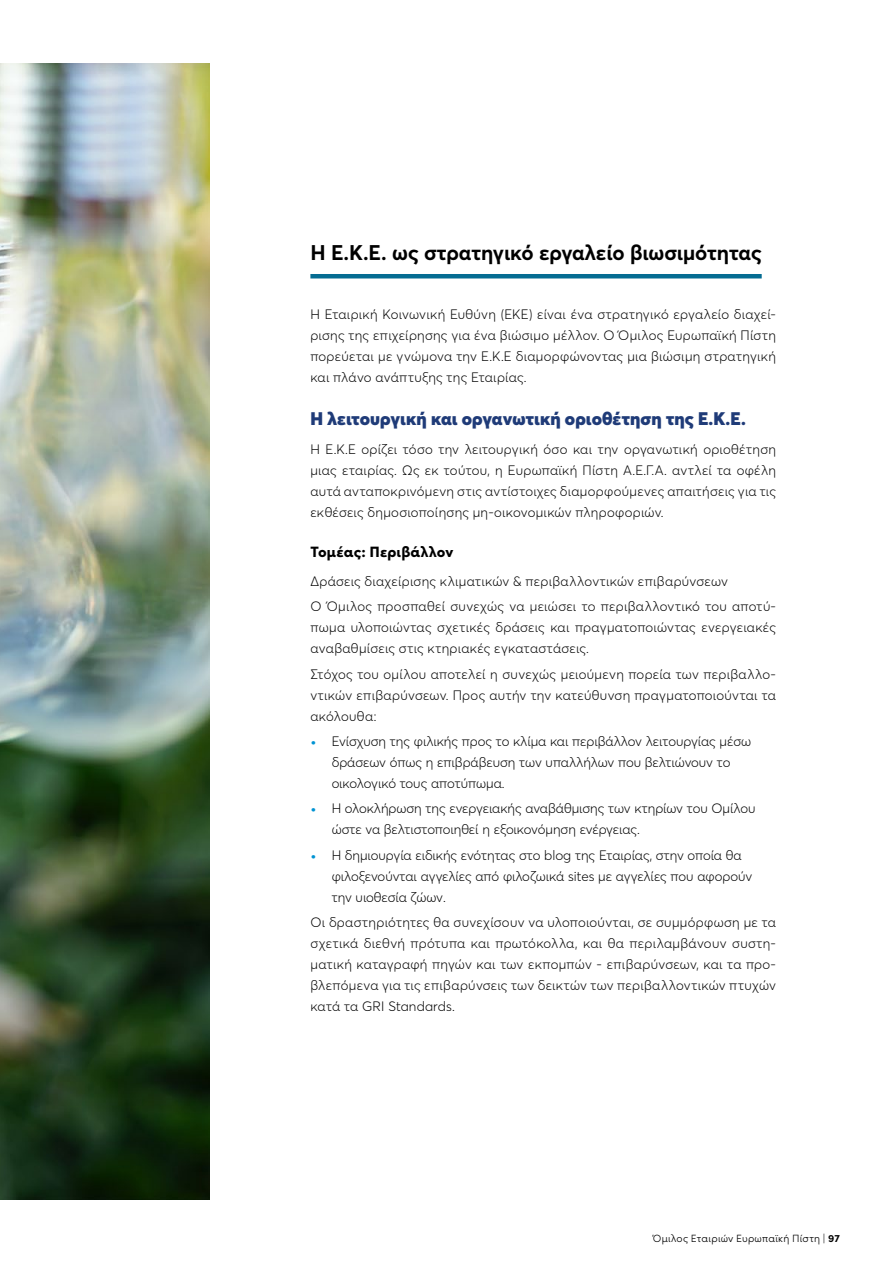
<style>
.page{position:relative;width:893px;height:1263px;background:#fff}
.page>*{position:absolute;margin:0;border:0;box-sizing:border-box;transform-origin:0 0}
.t1{font:700 21px "Averta Std";color:#000}
.t2{font:900 18px "Averta Std";letter-spacing:.005em;color:#1f3b78}
.t3{font:900 15px "Sofia Pro";letter-spacing:.01em;color:#000}
.t4{font:300 13.5px/21px "Averta Std";color:#000;text-align:justify}
.t5{font:300 13.5px/25.2px "Averta Std";letter-spacing:.025em;color:#000}
.t6{font:300 10.5px "Sofia Pro";letter-spacing:.02em;color:#000}
.s1{font-family:"Sofia Pro";color:#0093d3}
.s2{font-weight:700}
</style>
<div class="page">
<img style="left:0;top:64px;width:209px;height:1135px">
<hr style="left:310px;top:274px;width:452px;height:4px;background:#056c92">
<h1 class="t1" style="left:310px;top:237px;width:453px">Η Ε.Κ.Ε. ως στρατηγικό εργαλείο βιωσιμότητας</h1>
<p class="t4" style="left:310px;top:303px;width:467px">Η Εταιρική Κοινωνική Ευθύνη (ΕΚΕ) είναι ένα στρατηγικό εργαλείο διαχεί&shy;ρισης της επιχείρησης για ένα βιώσιμο μέλλον. Ο Όμιλος Ευρωπαϊκή Πίστη πορεύεται με γνώμονα την Ε.Κ.Ε διαμορφώνοντας μια βιώσιμη στρατηγική και πλάνο ανάπτυξης της Εταιρίας.</p>
<h2 class="t2" style="left:310px;top:406px;width:437px">Η λειτουργική και οργανωτική οριοθέτηση της Ε.Κ.Ε.</h2>
<p class="t4" style="left:310px;top:439px;width:467px">Η Ε.Κ.Ε ορίζει τόσο την λειτουργική όσο και την οργανωτική οριοθέτηση μιας εταιρίας. Ως εκ τούτου, η Ευρωπαϊκή Πίστη Α.Ε.Γ.Α. αντλεί τα οφέλη αυτά ανταποκρινόμενη στις αντίστοιχες διαμορφούμενες απαιτήσεις για τις εκθέσεις δημοσιοποίησης μη-οικονομικών πληροφοριών.</p>
<p class="t3" style="left:310px;top:540px;width:144px">Τομέας: Περιβάλλον</p>
<p class="t5" style="left:310px;top:568px;width:467px">Δράσεις διαχείρισης κλιματικών &amp; περιβαλλοντικών επιβαρύνσεων<br>Ο Όμιλος προσπαθεί συνεχώς να μειώσει το περιβαλλοντικό του αποτύ-</p>
<p class="t4" style="left:310px;top:617px;width:467px">πωμα υλοποιώντας σχετικές δράσεις και πραγματοποιώντας ενεργειακές αναβαθμίσεις στις κτηριακές εγκαταστάσεις.</p>
<p class="t4" style="left:310px;top:663px;width:467px">Στόχος του ομίλου αποτελεί η συνεχώς μειούμενη πορεία των περιβαλλο&shy;ντικών επιβαρύνσεων. Προς αυτήν την κατεύθυνση πραγματοποιούνται τα ακόλουθα:</p>
<p class="t4" style="left:332px;top:730px;width:421px;text-align:left;text-indent:-21px"><span class="s1">•</span> Ενίσχυση της φιλικής προς το κλίμα και περιβάλλον λειτουργίας μέσω δράσεων όπως η επιβράβευση των υπαλλήλων που βελτιώνουν το οικολογικό τους αποτύπωμα.</p>
<p class="t4" style="left:332px;top:797px;width:425px;text-indent:-21px"><span class="s1">•</span> Η ολοκλήρωση της ενεργειακής αναβάθμισης των κτηρίων του Ομίλου ώστε να βελτιστοποιηθεί η εξοικονόμηση ενέργειας.</p>
<p class="t4" style="left:332px;top:844px;width:422px;text-align:left;text-indent:-21px"><span class="s1">•</span> Η δημιουργία ειδικής ενότητας στο blog της Εταιρίας, στην οποία θα φιλοξενούνται αγγελίες από φιλοζωικά sites με αγγελίες που αφορούν την υιοθεσία ζώων.</p>
<p class="t4" style="left:310px;top:911px;width:467px">Οι δραστηριότητες θα συνεχίσουν να υλοποιούνται, σε συμμόρφωση με τα σχετικά διεθνή πρότυπα και πρωτόκολλα, και θα περιλαμβάνουν συστη&shy;ματική καταγραφή πηγών και των εκπομπών - επιβαρύνσεων, και τα προ&shy;βλεπόμενα για τις επιβαρύνσεις των δεικτών των περιβαλλοντικών πτυχών κατά τα GRI Standards.</p>
<p class="t6" style="left:652px;top:1231px;width:189px">Όμιλος Εταιριών Ευρωπαϊκή Πίστη | <span class="s2">97</span></p>
</div>
